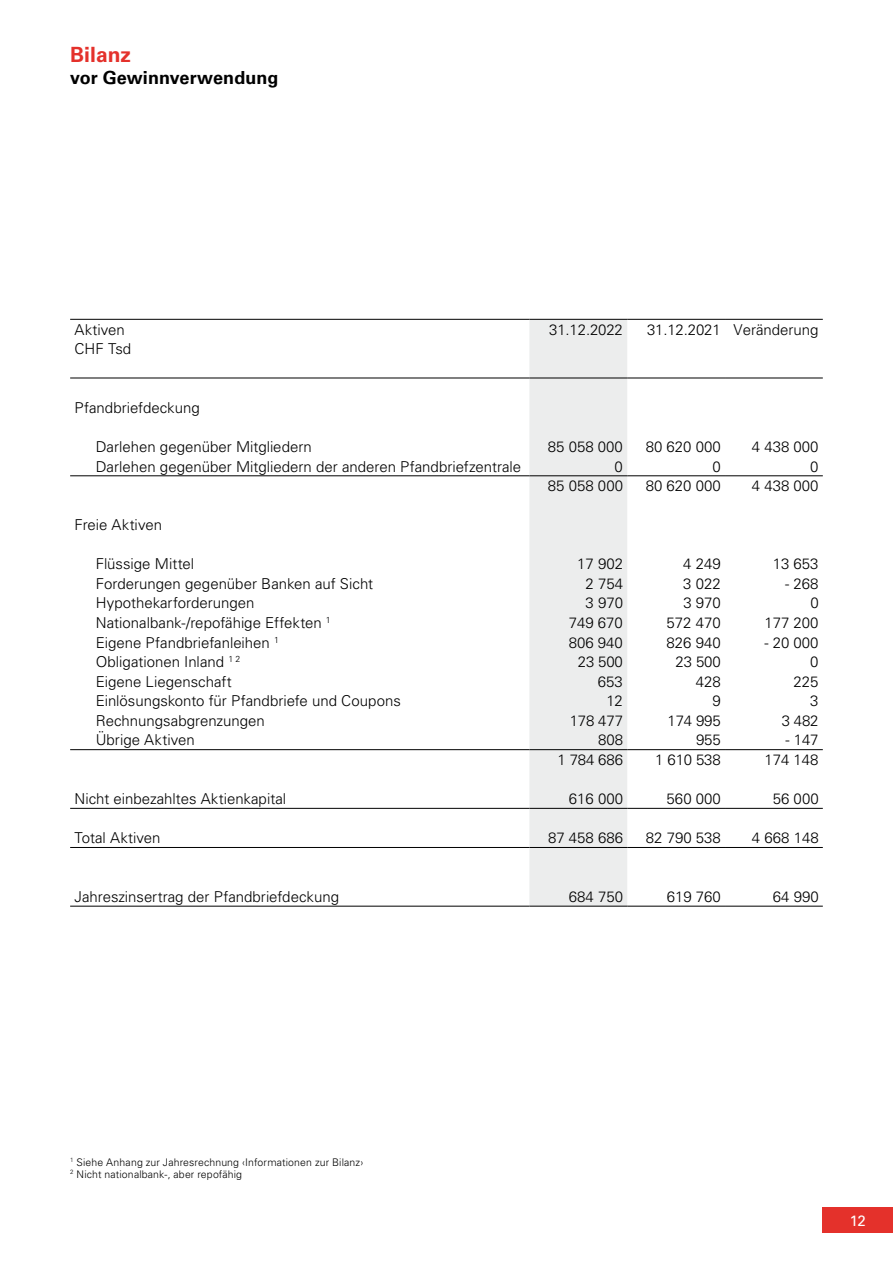
<style>
.page{position:relative;width:893px;height:1263px;background:#fff}
.page>*{position:absolute;margin:0;border:0;box-sizing:border-box;transform-origin:0 0}
.t1{font:700 21px "Univers LT Std";letter-spacing:.005em;color:#e4312b}
.t2{font:700 18px "Univers LT Std";color:#000}
.t3{font:300 15px "Univers LT Std";color:#000}
.t4{font:15px "Univers LT Std";color:#fff}
.t5{font:300 10.5px/12px "Univers LT Std";letter-spacing:.01em;color:#000}
</style>
<div class="page">
<div style="left:823px;top:1208px;width:70px;height:25px;background:#e4312b"></div>
<div style="left:529px;top:320px;width:98px;height:586px;background:#eceded"></div>
<hr style="left:70px;top:378px;width:459px;height:1px;background:#000">
<hr style="left:529px;top:378px;width:98px;height:1px;background:#000">
<hr style="left:627px;top:378px;width:98px;height:1px;background:#000">
<hr style="left:725px;top:378px;width:98px;height:1px;background:#000">
<hr style="left:70px;top:475px;width:459px;height:1px;background:#000">
<hr style="left:529px;top:475px;width:98px;height:1px;background:#000">
<hr style="left:627px;top:475px;width:98px;height:1px;background:#000">
<hr style="left:725px;top:475px;width:98px;height:1px;background:#000">
<hr style="left:70px;top:749px;width:459px;height:1px;background:#000">
<hr style="left:529px;top:749px;width:98px;height:1px;background:#000">
<hr style="left:627px;top:749px;width:98px;height:1px;background:#000">
<hr style="left:725px;top:749px;width:98px;height:1px;background:#000">
<hr style="left:70px;top:808px;width:459px;height:1px;background:#000">
<hr style="left:529px;top:808px;width:98px;height:1px;background:#000">
<hr style="left:627px;top:808px;width:98px;height:1px;background:#000">
<hr style="left:725px;top:808px;width:98px;height:1px;background:#000">
<hr style="left:70px;top:319px;width:459px;height:1px;background:#000">
<hr style="left:529px;top:319px;width:98px;height:1px;background:#000">
<hr style="left:627px;top:319px;width:98px;height:1px;background:#000">
<hr style="left:725px;top:319px;width:98px;height:1px;background:#000">
<hr style="left:70px;top:847px;width:459px;height:1px;background:#000">
<hr style="left:529px;top:847px;width:98px;height:1px;background:#000">
<hr style="left:627px;top:847px;width:98px;height:1px;background:#000">
<hr style="left:725px;top:847px;width:98px;height:1px;background:#000">
<hr style="left:70px;top:906px;width:459px;height:1px;background:#000">
<hr style="left:529px;top:906px;width:98px;height:1px;background:#000">
<hr style="left:627px;top:906px;width:98px;height:1px;background:#000">
<hr style="left:725px;top:906px;width:98px;height:1px;background:#000">
<h1 class="t1" style="left:70px;top:42px;width:62px">Bilanz</h1>
<p class="t2" style="left:70px;top:67px;width:210px">vor Gewinnverwendung</p>
<p class="t3" style="left:74px;top:320px;width:52px">Aktiven</p>
<p class="t3" style="left:549px;top:320px;width:75px">31.12.2022</p>
<p class="t3" style="left:647px;top:320px;width:173px">31.12.2021 Veränderung</p>
<p class="t3" style="left:74px;top:340px;width:58px">CHF Tsd</p>
<p class="t3" style="left:74px;top:398px;width:127px">Pfandbriefdeckung</p>
<p class="t3" style="left:96px;top:438px;width:218px">Darlehen gegenüber Mitgliedern</p>
<p class="t3" style="left:548px;top:438px;width:77px">85 058 000</p>
<p class="t3" style="left:646px;top:438px;width:77px">80 620 000</p>
<p class="t3" style="left:752px;top:438px;width:68px">4 438 000</p>
<p class="t3" style="left:96px;top:457px;width:427px">Darlehen gegenüber Mitgliedern der anderen Pfandbriefzentrale</p>
<p class="t3" style="left:615px;top:457px;width:10px">0</p>
<p class="t3" style="left:712px;top:457px;width:10px">0</p>
<p class="t3" style="left:810px;top:457px;width:10px">0</p>
<p class="t3" style="left:548px;top:477px;width:77px">85 058 000</p>
<p class="t3" style="left:646px;top:477px;width:77px">80 620 000</p>
<p class="t3" style="left:752px;top:477px;width:68px">4 438 000</p>
<p class="t3" style="left:74px;top:516px;width:89px">Freie Aktiven</p>
<p class="t3" style="left:96px;top:555px;width:100px">Flüssige Mittel</p>
<p class="t3" style="left:577px;top:555px;width:47px">17 902</p>
<p class="t3" style="left:683px;top:555px;width:39px">4 249</p>
<p class="t3" style="left:773px;top:555px;width:47px">13 653</p>
<p class="t3" style="left:96px;top:575px;width:279px">Forderungen gegenüber Banken auf Sicht</p>
<p class="t3" style="left:585px;top:575px;width:39px">2 754</p>
<p class="t3" style="left:683px;top:575px;width:39px">3 022</p>
<p class="t3" style="left:785px;top:575px;width:35px">- 268</p>
<p class="t3" style="left:96px;top:594px;width:160px">Hypothekarforderungen</p>
<p class="t3" style="left:585px;top:594px;width:39px">3 970</p>
<p class="t3" style="left:683px;top:594px;width:39px">3 970</p>
<p class="t3" style="left:810px;top:594px;width:10px">0</p>
<p class="t3" style="left:96px;top:614px;width:236px">Nationalbank-/repofähige Effekten <sup>1</sup></p>
<p class="t3" style="left:569px;top:614px;width:56px">749 670</p>
<p class="t3" style="left:667px;top:614px;width:56px">572 470</p>
<p class="t3" style="left:764px;top:614px;width:56px">177 200</p>
<p class="t3" style="left:96px;top:633px;width:185px">Eigene Pfandbriefanleihen <sup>1</sup></p>
<p class="t3" style="left:569px;top:633px;width:56px">806 940</p>
<p class="t3" style="left:667px;top:633px;width:56px">826 940</p>
<p class="t3" style="left:764px;top:633px;width:56px">- 20 000</p>
<p class="t3" style="left:96px;top:653px;width:146px">Obligationen Inland <sup>1</sup> <sup>2</sup></p>
<p class="t3" style="left:578px;top:653px;width:47px">23 500</p>
<p class="t3" style="left:676px;top:653px;width:47px">23 500</p>
<p class="t3" style="left:810px;top:653px;width:10px">0</p>
<p class="t3" style="left:96px;top:672px;width:138px">Eigene Liegenschaft</p>
<p class="t3" style="left:598px;top:672px;width:27px">653</p>
<p class="t3" style="left:696px;top:672px;width:27px">428</p>
<p class="t3" style="left:794px;top:672px;width:27px">225</p>
<p class="t3" style="left:96px;top:692px;width:307px">Einlösungskonto für Pfandbriefe und Coupons</p>
<p class="t3" style="left:606px;top:692px;width:18px">12</p>
<p class="t3" style="left:712px;top:692px;width:10px">9</p>
<p class="t3" style="left:810px;top:692px;width:10px">3</p>
<p class="t3" style="left:96px;top:711px;width:171px">Rechnungsabgrenzungen</p>
<p class="t3" style="left:570px;top:711px;width:55px">178 477</p>
<p class="t3" style="left:667px;top:711px;width:55px">174 995</p>
<p class="t3" style="left:782px;top:711px;width:38px">3 482</p>
<p class="t3" style="left:96px;top:731px;width:100px">Übrige Aktiven</p>
<p class="t3" style="left:598px;top:731px;width:26px">808</p>
<p class="t3" style="left:696px;top:731px;width:26px">955</p>
<p class="t3" style="left:786px;top:731px;width:35px">- 147</p>
<p class="t3" style="left:557px;top:751px;width:67px">1 784 686</p>
<p class="t3" style="left:655px;top:751px;width:67px">1 610 538</p>
<p class="t3" style="left:764px;top:751px;width:56px">174 148</p>
<p class="t3" style="left:74px;top:790px;width:213px">Nicht einbezahltes Aktienkapital</p>
<p class="t3" style="left:569px;top:790px;width:56px">616 000</p>
<p class="t3" style="left:667px;top:790px;width:56px">560 000</p>
<p class="t3" style="left:773px;top:790px;width:47px">56 000</p>
<p class="t3" style="left:75px;top:829px;width:88px">Total Aktiven</p>
<p class="t3" style="left:548px;top:829px;width:77px">87 458 686</p>
<p class="t3" style="left:646px;top:829px;width:77px">82 790 538</p>
<p class="t3" style="left:752px;top:829px;width:68px">4 668 148</p>
<p class="t3" style="left:75px;top:887px;width:266px">Jahreszinsertrag der Pfandbriefdeckung</p>
<p class="t3" style="left:569px;top:887px;width:56px">684 750</p>
<p class="t3" style="left:667px;top:887px;width:56px">619 760</p>
<p class="t3" style="left:773px;top:887px;width:47px">64 990</p>
<p class="t5" style="left:70px;top:1156px;width:295px"><sup>1</sup> Siehe Anhang zur Jahresrechnung ‹Informationen zur Bilanz›<br><sup>2</sup> Nicht nationalbank-, aber repofähig</p>
<p class="t4" style="left:850px;top:1212px;width:17px">12</p>
</div>
